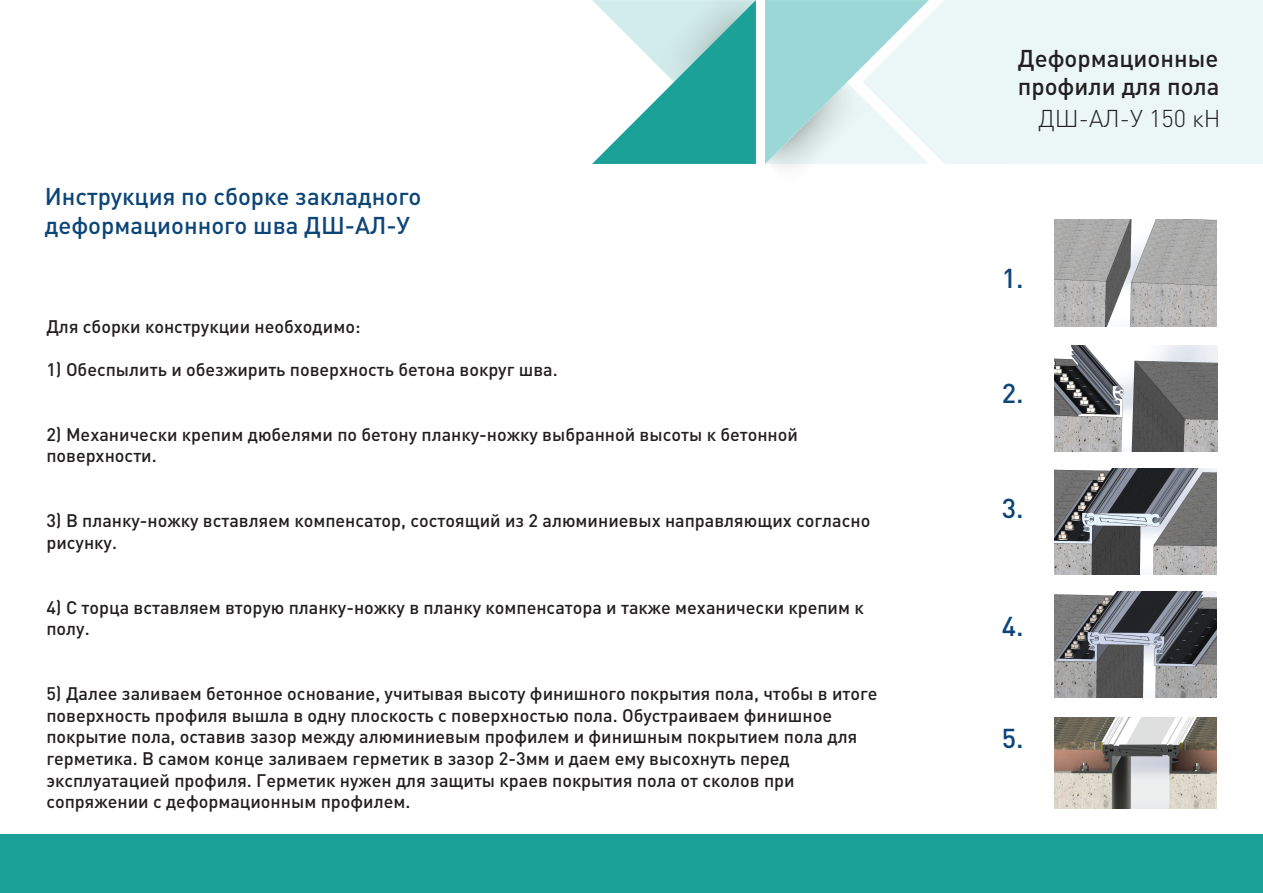
<style>
.page{position:relative;width:1263px;height:893px;background:#fff}
.page>*{position:absolute;margin:0;border:0;box-sizing:border-box;transform-origin:0 0}
.t1{font:500 27px "DIN Pro";color:#0c4577}
.t2{font:500 24px/28.8px "DIN Pro";color:#0c4577}
.t3{font:500 24px/28.8px "DIN Pro";color:#231f20}
.t4{font:300 24px "DIN Pro";color:#231f20}
.t5{font:500 18px/21.6px "DIN Pro";color:#231f20}
</style>
<div class="page">
<svg style="left:765px;top:0;width:98px;height:168px;background:#b1dddd"></svg>
<svg style="left:592px;top:0;width:164px;height:164px"></svg>
<svg style="left:863px;top:0;width:400px;height:164px;background:#e8f5f5"></svg>
<div style="left:0;top:834px;width:1263px;height:59px;background:#1ca199"></div>
<img style="left:1055px;top:220px;width:162px;height:106px">
<img style="left:1055px;top:345px;width:163px;height:107px">
<img style="left:1055px;top:469px;width:162px;height:105px">
<img style="left:1055px;top:592px;width:161px;height:105px">
<img style="left:1055px;top:717px;width:162px;height:91px">
<h2 class="t2" style="left:45px;top:180px;width:378px">Инструкция по сборке закладного деформационного шва ДШ-АЛ-У</h2>
<p class="t5" style="left:46px;top:314px;width:316px">Для сборки конструкции необходимо:</p>
<p class="t5" style="left:46px;top:357px;width:513px">1) Обеспылить и обезжирить поверхность бетона вокруг шва.</p>
<p class="t5" style="left:46px;top:422px;width:753px">2) Механически крепим дюбелями по бетону планку-ножку выбранной высоты к бетонной поверхности.</p>
<p class="t5" style="left:46px;top:508px;width:825px">3) В планку-ножку вставляем компенсатор, состоящий из 2 алюминиевых направляющих согласно рисунку.</p>
<p class="t5" style="left:46px;top:594px;width:819px">4) С торца вставляем вторую планку-ножку в планку компенсатора и также механически крепим к полу.</p>
<p class="t5" style="left:46px;top:681px;width:833px">5) Далее заливаем бетонное основание, учитывая высоту финишного покрытия пола, чтобы в итоге поверхность профиля вышла в одну плоскость с поверхностью пола. Обустраиваем финишное покрытие пола, оставив зазор между алюминиевым профилем и финишным покрытием пола для герметика. В самом конце заливаем герметик в зазор 2-3мм и даем ему высохнуть перед эксплуатацией профиля. Герметик нужен для защиты краев покрытия пола от сколов при сопряжении с деформационным профилем.</p>
<h2 class="t3" style="left:1018px;top:41px;width:203px">Деформационные профили для пола</h2>
<h2 class="t4" style="left:1038px;top:100px;width:184px">ДШ-АЛ-У 150 кН</h2>
<h1 class="t1" style="left:1002px;top:257px;width:23px">1.</h1>
<h1 class="t1" style="left:1002px;top:372px;width:23px">2.</h1>
<h1 class="t1" style="left:1002px;top:487px;width:23px">3.</h1>
<h1 class="t1" style="left:1002px;top:605px;width:23px">4.</h1>
<h1 class="t1" style="left:1002px;top:717px;width:23px">5.</h1>
</div>
